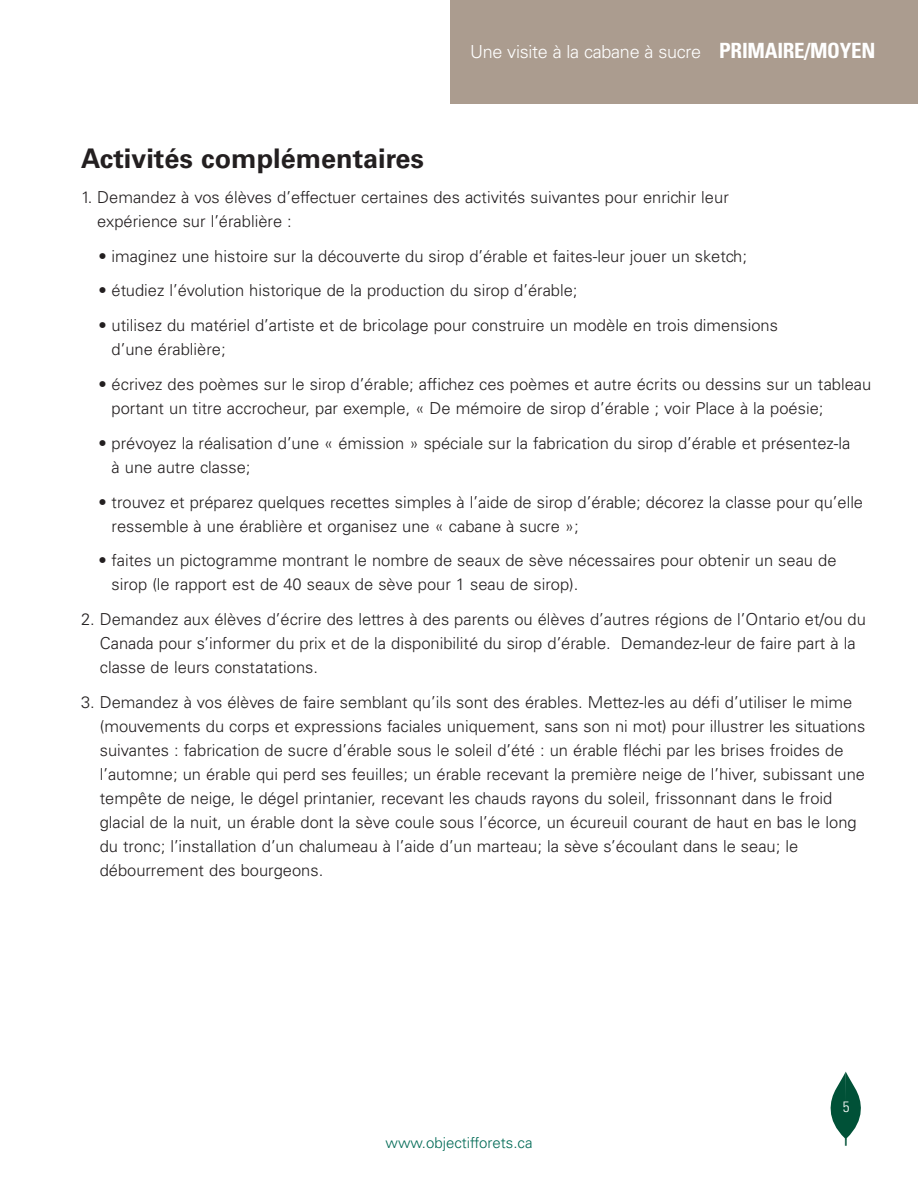
<style>
.page{position:relative;width:918px;height:1188px;background:#fff}
.page>*{position:absolute;margin:0;border:0;box-sizing:border-box;transform-origin:0 0}
.t1{font:700 27px "Univers";color:#231f20}
.t2{font:300 18px "Univers";letter-spacing:-.015em;color:#fff}
.t3{font:300 16.5px/24px "Univers";color:#231f20}
.t4{font:300 15px "Univers";color:#006a55}
.t5{font:300 condensed 15px "Univers";color:#fff}
.s1{font-weight:700;font-stretch:condensed;font-size:21px}
</style>
<div class="page">
<svg style="left:831px;top:1072px;width:30px;height:74px"></svg>
<div style="left:451px;top:0;width:467px;height:104px;background:#ab9c8f"></div>
<p class="t2" style="left:470px;top:45px;width:407px">Une visite à la cabane à sucre <span class="s1">PRIMAIRE/MOYEN</span></p>
<h1 class="t1" style="left:81px;top:148px;width:344px">Activités complémentaires</h1>
<p class="t3" style="left:97px;top:186px;width:633px;text-indent:-16px">1. Demandez à vos élèves d’effectuer certaines des activités suivantes pour enrichir leur expérience sur l’érablière :</p>
<p class="t3" style="left:98px;top:245px;width:650px">• imaginez une histoire sur la découverte du sirop d’érable et faites-leur jouer un sketch;</p>
<p class="t3" style="left:98px;top:280px;width:481px">• étudiez l’évolution historique de la production du sirop d’érable;</p>
<p class="t3" style="left:112px;top:315px;width:668px;text-indent:-13px">• utilisez du matériel d’artiste et de bricolage pour construire un modèle en trois dimensions d’une érablière;</p>
<p class="t3" style="left:112px;top:374px;width:761px;text-indent:-13px">• écrivez des poèmes sur le sirop d’érable; affichez ces poèmes et autre écrits ou dessins sur un tableau portant un titre accrocheur, par exemple, « De mémoire de sirop d’érable ; voir Place à la poésie;</p>
<p class="t3" style="left:112px;top:432px;width:740px;text-indent:-13px">• prévoyez la réalisation d’une « émission » spéciale sur la fabrication du sirop d’érable et présentez-la à une autre classe;</p>
<p class="t3" style="left:112px;top:491px;width:753px;text-indent:-13px">• trouvez et préparez quelques recettes simples à l’aide de sirop d’érable; décorez la classe pour qu’elle ressemble à une érablière et organisez une « cabane à sucre »;</p>
<p class="t3" style="left:112px;top:550px;width:726px;text-indent:-13px">• faites un pictogramme montrant le nombre de seaux de sève nécessaires pour obtenir un seau de sirop (le rapport est de 40 seaux de sève pour 1 seau de sirop).</p>
<p class="t3" style="left:100px;top:609px;width:768px;text-indent:-19px">2. Demandez aux élèves d’écrire des lettres à des parents ou élèves d’autres régions de l’Ontario et/ou du<br>Canada pour s’informer du prix et de la disponibilité du sirop d’érable. Demandez-leur de faire part à la classe de leurs constatations.</p>
<p class="t3" style="left:100px;top:692px;width:767px;text-indent:-19px">3. Demandez à vos élèves de faire semblant qu’ils sont des érables. Mettez-les au défi d’utiliser le mime (mouvements du corps et expressions faciales uniquement, sans son ni mot) pour illustrer les situations suivantes : fabrication de sucre d’érable sous le soleil d’été : un érable fléchi par les brises froides de l’automne; un érable qui perd ses feuilles; un érable recevant la première neige de l’hiver, subissant une tempête de neige, le dégel printanier, recevant les chauds rayons du soleil, frissonnant dans le froid glacial de la nuit, un érable dont la sève coule sous l’écorce, un écureuil courant de haut en bas le long du tronc; l’installation d’un chalumeau à l’aide d’un marteau; la sève s’écoulant dans le seau; le débourrement des bourgeons.</p>
<p class="t4" style="left:386px;top:1137px;width:149px">www.objectifforets.ca</p>
<p class="t5" style="left:843px;top:1101px;width:8px">5</p>
</div>
